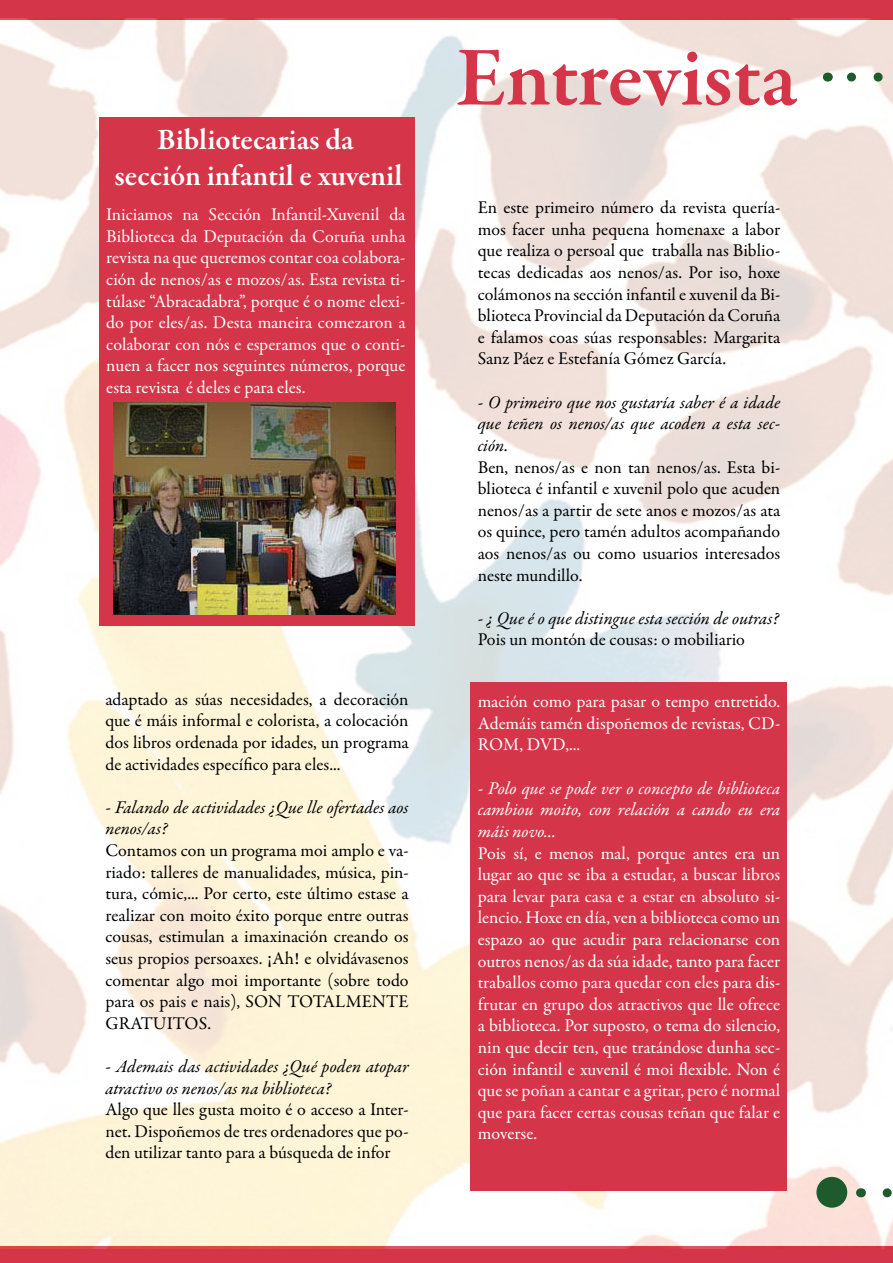
<style>
.page{position:relative;width:893px;height:1263px;background:#fff}
.page>*{position:absolute;margin:0;border:0;box-sizing:border-box;transform-origin:0 0}
.t1{font:600 85.8px "Garamond Premr Pro";letter-spacing:-.005em;color:#d53548}
.t2{font:600 30px/36px "Garamond Premr Pro";color:#fff;text-align:center}
.t3{font:18px/21.6px "Garamond Premr Pro";color:#000;text-align:justify}
.t4{font:18px/21.6px "Garamond Premr Pro";color:#fff;text-align:justify}
.t5{font:italic 18px/21.6px "Garamond Premr Pro";color:#000}
.t6{font:italic 18px/21.6px "Garamond Premr Pro";color:#fff;text-align:justify}
</style>
<div class="page">
<div style="left:0;top:1247px;width:893px;height:16px;background:#d53548"></div>
<div style="left:0;top:0;width:893px;height:19px;background:#d53548"></div>
<img style="left:0;top:18px;width:893px;height:1230px">
<svg style="left:840px;top:73px;width:53px;height:9px"></svg>
<svg style="left:878px;top:1184px;width:15px;height:19px"></svg>
<div style="left:816px;top:1177px;width:31px;height:31px;background:#1d5b2d;border-radius:50%"></div>
<div style="left:99px;top:118px;width:315px;height:508px;background:#d53548"></div>
<div style="left:471px;top:682px;width:316px;height:509px;background:#d53548"></div>
<img style="left:114px;top:402px;width:281px;height:213px">
<h2 class="t2" style="left:114px;top:122px;width:289px">Bibliotecarias da sección infantil e xuvenil</h2>
<p class="t4" style="left:106px;top:204px;width:301px">Iniciamos na Sección Infantil-Xuvenil da Biblioteca da Deputación da Coruña unha revista na que queremos contar coa colabora&shy;ción de nenos/as e mozos/as. Esta revista ti&shy;túlase “Abracadabra”, porque é o nome elexi&shy;do por eles/as. Desta maneira comezaron a colaborar con nós e esperamos que o conti&shy;nuen a facer nos seguintes números, porque esta revista é deles e para eles.</p>
<p class="t3" style="left:105px;top:689px;width:305px">adaptado as súas necesidades, a decoración que é máis informal e colorista, a colocación dos libros ordenada por idades, un programa de actividades específico para eles...</p>
<p class="t5" style="left:105px;top:797px;width:305px">- Falando de actividades ¿Que lle ofertades aos nenos/as?</p>
<p class="t3" style="left:105px;top:840px;width:305px">Contamos con un programa moi amplo e va&shy;riado: talleres de manualidades, música, pin&shy;tura, cómic,... Por certo, este último estase a realizar con moito éxito porque entre outras cousas, estimulan a imaxinación creando os seus propios persoaxes. ¡Ah! e olvidávasenos comentar algo moi importante (sobre todo para os pais e nais), SON TOTALMENTE GRATUITOS.</p>
<p class="t5" style="left:105px;top:1056px;width:305px">- Ademais das actividades ¿Qué poden atopar atractivo os nenos/as na biblioteca?</p>
<p class="t3" style="left:105px;top:1099px;width:305px">Algo que lles gusta moito é o acceso a Inter&shy;net. Dispoñemos de tres ordenadores que po&shy;den utilizar tanto para a búsqueda de infor</p>
<h1 class="t1" style="left:456px;top:26px;width:343px">Entrevista</h1>
<p class="t3" style="left:478px;top:197px;width:304px">En este primeiro número da revista quería&shy;mos facer unha pequena homenaxe a labor que realiza o persoal que traballa nas Biblio&shy;tecas dedicadas aos nenos/as. Por iso, hoxe colámonos na sección infantil e xuvenil da Bi&shy;blioteca Provincial da Deputación da Coruña e falamos coas súas responsables: Margarita Sanz Páez e Estefanía Gómez García.</p>
<p class="t5" style="left:478px;top:392px;width:304px;text-align:justify">- O primeiro que nos gustaría saber é a idade que teñen os nenos/as que acoden a esta sec&shy;ción.</p>
<p class="t3" style="left:478px;top:456px;width:304px">Ben, nenos/as e non tan nenos/as. Esta bi&shy;blioteca é infantil e xuvenil polo que acuden nenos/as a partir de sete anos e mozos/as ata os quince, pero tamén adultos acompañando aos nenos/as ou como usuarios interesados neste mundillo.</p>
<p class="t5" style="left:478px;top:608px;width:303px">- ¿ Que é o que distingue esta sección de outras?</p>
<p class="t3" style="left:478px;top:629px;width:269px">Pois un montón de cousas: o mobiliario</p>
<p class="t4" style="left:478px;top:691px;width:304px">mación como para pasar o tempo entretido.<br>Ademáis tamén dispoñemos de revistas, CD-ROM, DVD,...</p>
<p class="t6" style="left:478px;top:778px;width:304px">- Polo que se pode ver o concepto de biblioteca cambiou moito, con relación a cando eu era máis novo...</p>
<p class="t4" style="left:478px;top:842px;width:304px">Pois sí, e menos mal, porque antes era un lugar ao que se iba a estudar, a buscar libros para levar para casa e a estar en absoluto si&shy;lencio. Hoxe en día, ven a biblioteca como un espazo ao que acudir para relacionarse con outros nenos/as da súa idade, tanto para facer traballos como para quedar con eles para dis&shy;frutar en grupo dos atractivos que lle ofrece a biblioteca. Por suposto, o tema do silencio, nin que decir ten, que tratándose dunha sec&shy;ción infantil e xuvenil é moi flexible. Non é que se poñan a cantar e a gritar, pero é normal que para facer certas cousas teñan que falar e moverse.</p>
</div>
